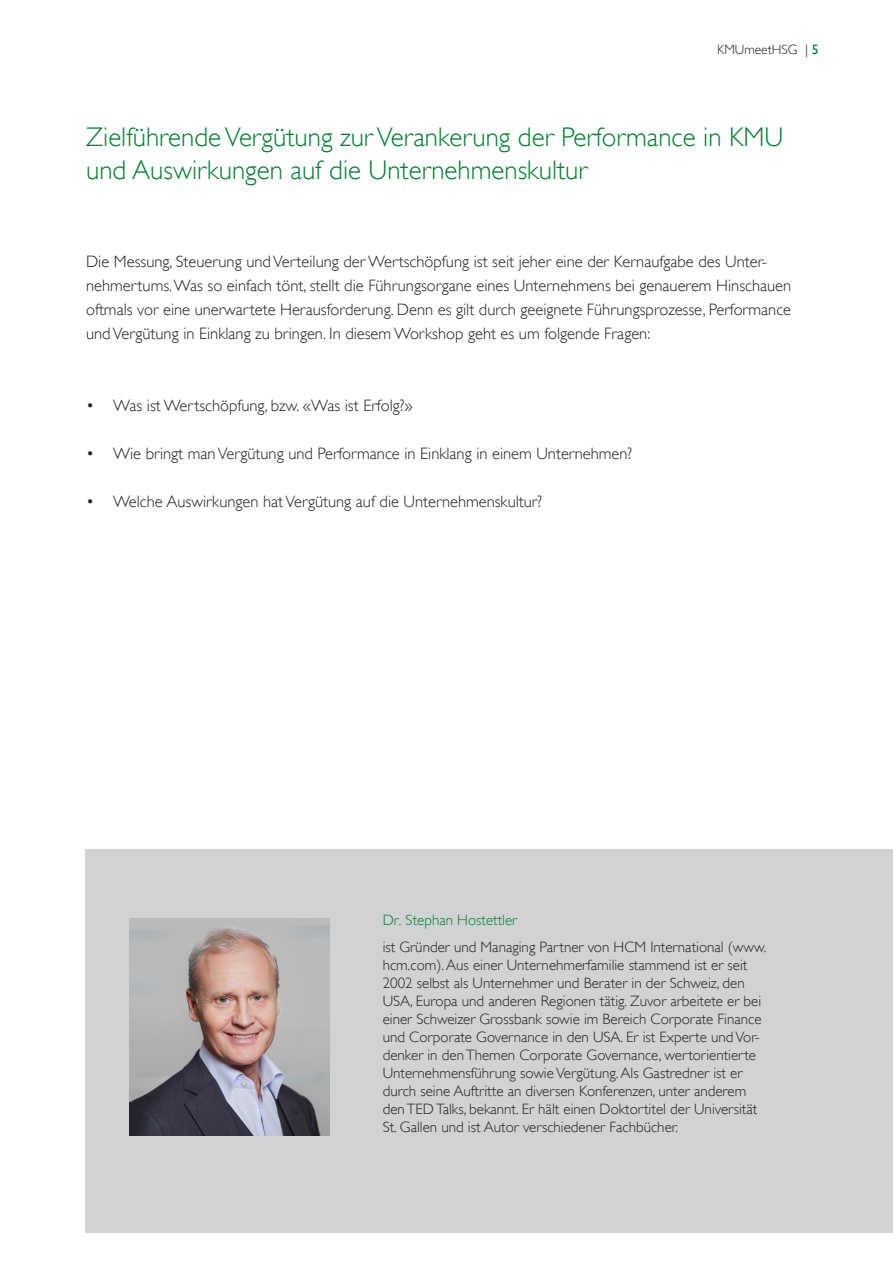
<style>
.page{position:relative;width:893px;height:1263px;background:#fff}
.page>*{position:absolute;margin:0;border:0;box-sizing:border-box;transform-origin:0 0}
.t1{font:300 27px/32.4px "Gill Alt One";color:#00802f}
.t2{font:300 16.5px/24px "Gill Alt One";color:#231f20}
.t3{font:300 15px/18px "Gill Alt One";color:#231f20}
.t4{font:300 13.5px "Gill Alt One";color:#231f20}
.s1{font-weight:400;color:#00802f}
.s2{color:#00802f}
</style>
<div class="page">
<div style="left:85px;top:850px;width:808px;height:383px;background:#d1d2d4"></div>
<img style="left:130px;top:918px;width:200px;height:217px">
<p class="t4" style="left:717px;top:42px;width:103px">KMUmeetHSG | <span class="s1">5</span></p>
<p class="t1" style="left:86px;top:121px;width:699px">Zielführende Vergütung zur Verankerung der Performance in KMU und Auswirkungen auf die Unternehmenskultur</p>
<p class="t2" style="left:86px;top:249px;width:707px">Die Messung, Steuerung und Verteilung der Wertschöpfung ist seit jeher eine der Kernaufgabe des Unter&shy;nehmertums. Was so einfach tönt, stellt die Führungsorgane eines Unternehmens bei genauerem Hinschauen oftmals vor eine unerwartete Herausforderung. Denn es gilt durch geeignete Führungsprozesse, Performance und Vergütung in Einklang zu bringen. In diesem Workshop geht es um folgende Fragen:</p>
<p class="t2" style="left:86px;top:393px;width:328px">• Was ist Wertschöpfung, bzw. «Was ist Erfolg?»</p>
<p class="t2" style="left:86px;top:441px;width:548px">• Wie bringt man Vergütung und Performance in Einklang in einem Unternehmen?</p>
<p class="t2" style="left:86px;top:489px;width:457px">• Welche Auswirkungen hat Vergütung auf die Unternehmenskultur?</p>
<p class="t3" style="left:383px;top:906px;width:385px;line-height:27px"><span class="s2">Dr. Stephan Hostettler<br></span>ist Gründer und Managing Partner von HCM International (www.</p>
<p class="t3" style="left:383px;top:955px;width:380px">hcm.com). Aus einer Unternehmerfamilie stammend ist er seit 2002 selbst als Unternehmer und Berater in der Schweiz, den USA, Europa und anderen Regionen tätig. Zuvor arbeitete er bei einer Schweizer Grossbank sowie im Bereich Corporate Finance und Corporate Governance in den USA. Er ist Experte und Vor&shy;denker in den Themen Corporate Governance, wertorientierte Unternehmensführung sowie Vergütung. Als Gastredner ist er durch seine Auftritte an diversen Konferenzen, unter anderem den TED Talks, bekannt. Er hält einen Doktortitel der Universität St. Gallen und ist Autor verschiedener Fachbücher.</p>
</div>
